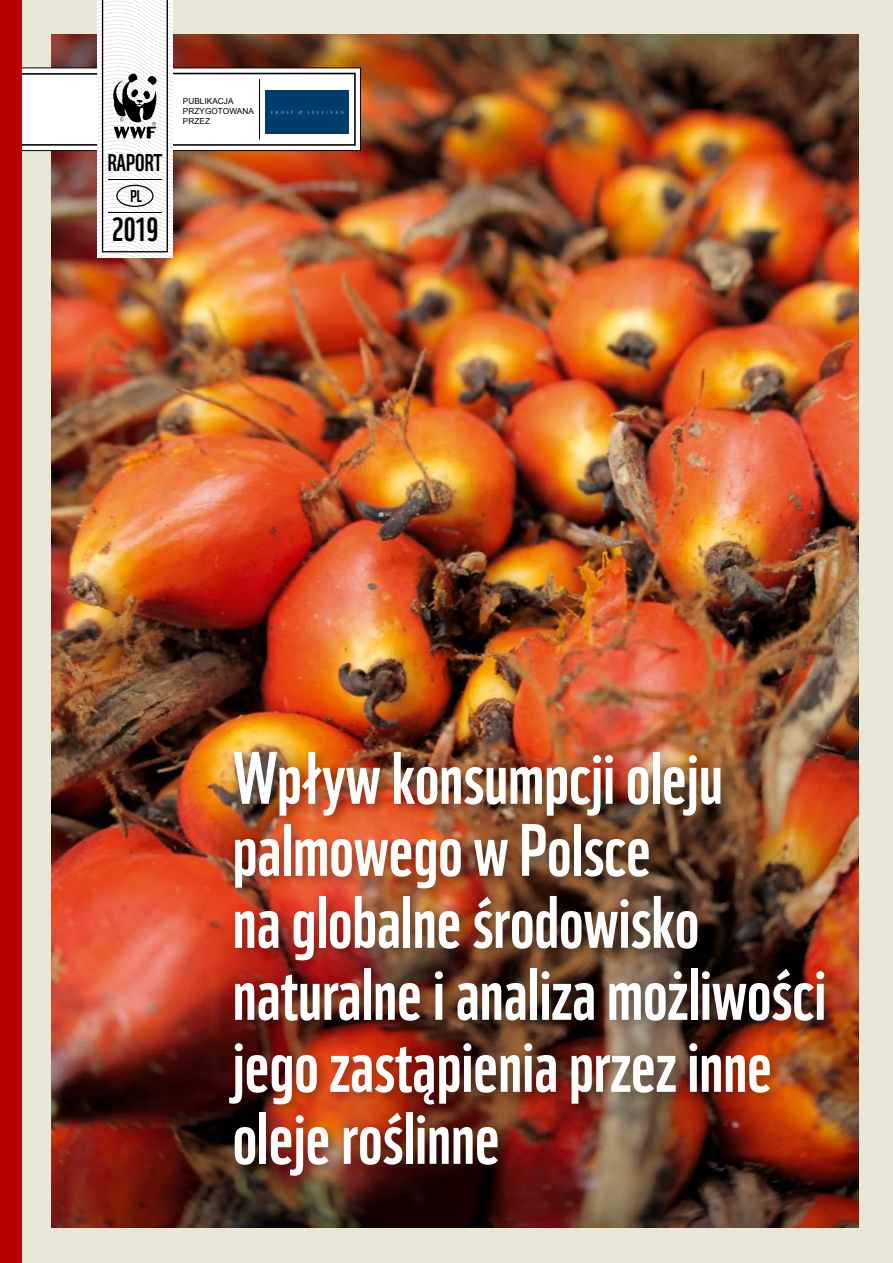
<style>
.page{position:relative;width:893px;height:1263px;background:#e9e7d6}
.page>*{position:absolute;margin:0;border:0;box-sizing:border-box;transform-origin:0 0}
.t1{font:72px/72px "WWF";color:#fff}
.t2{font:32.4px "WWF";color:#000}
.t3{font:23.55px "WWF";color:#000}
.t4{font:16.5px "WWF";color:#000}
.t5{font:8.25px/9.9px "Arial";letter-spacing:.005em;color:#000}
</style>
<div class="page">
<img style="left:51px;top:35px;width:808px;height:1192px">
<div style="left:225px;top:747px;width:613px;height:442px;background:#000;opacity:.35"></div>
<div style="left:21px;top:68px;width:339px;height:83px;background:#fff"></div>
<div style="left:21px;top:68px;width:340px;height:83px;border:1px solid #000"></div>
<div style="left:169px;top:73px;width:187px;height:73px;border:2px solid #000"></div>
<hr style="left:259px;top:79px;width:1px;height:60px;background:#000">
<svg style="left:97px;top:0;width:76px;height:257px"></svg>
<div style="left:116px;top:185px;width:38px;height:22px;border:1px solid #000;border-radius:50%"></div>
<hr style="left:21px;top:144px;width:76px;height:2px;background:#000">
<hr style="left:21px;top:73px;width:76px;height:2px;background:#000">
<hr style="left:108px;top:179px;width:54px;height:1px;background:#000">
<hr style="left:108px;top:212px;width:54px;height:1px;background:#000">
<div style="left:265px;top:90px;width:84px;height:44px;background:#003d6c"></div>
<div style="left:0;top:0;width:21px;height:1263px;background:#b80000"></div>
<p class="t3" style="left:108px;top:144px;width:56px">RAPORT</p>
<p class="t4" style="left:131px;top:183px;width:13px">PL</p>
<p class="t2" style="left:112px;top:204px;width:48px">2019</p>
<p class="t5" style="left:183px;top:96px;width:73px">PUBLIKACJA<br>PRZYGOTOWANA<br>PRZEZ</p>
<p class="t1" style="left:233px;top:735px;width:595px">Wpływ konsumpcji oleju palmowego w Polsce<br>na globalne środowisko naturalne i analiza możliwości jego zastąpienia przez inne oleje roślinne</p>
</div>
